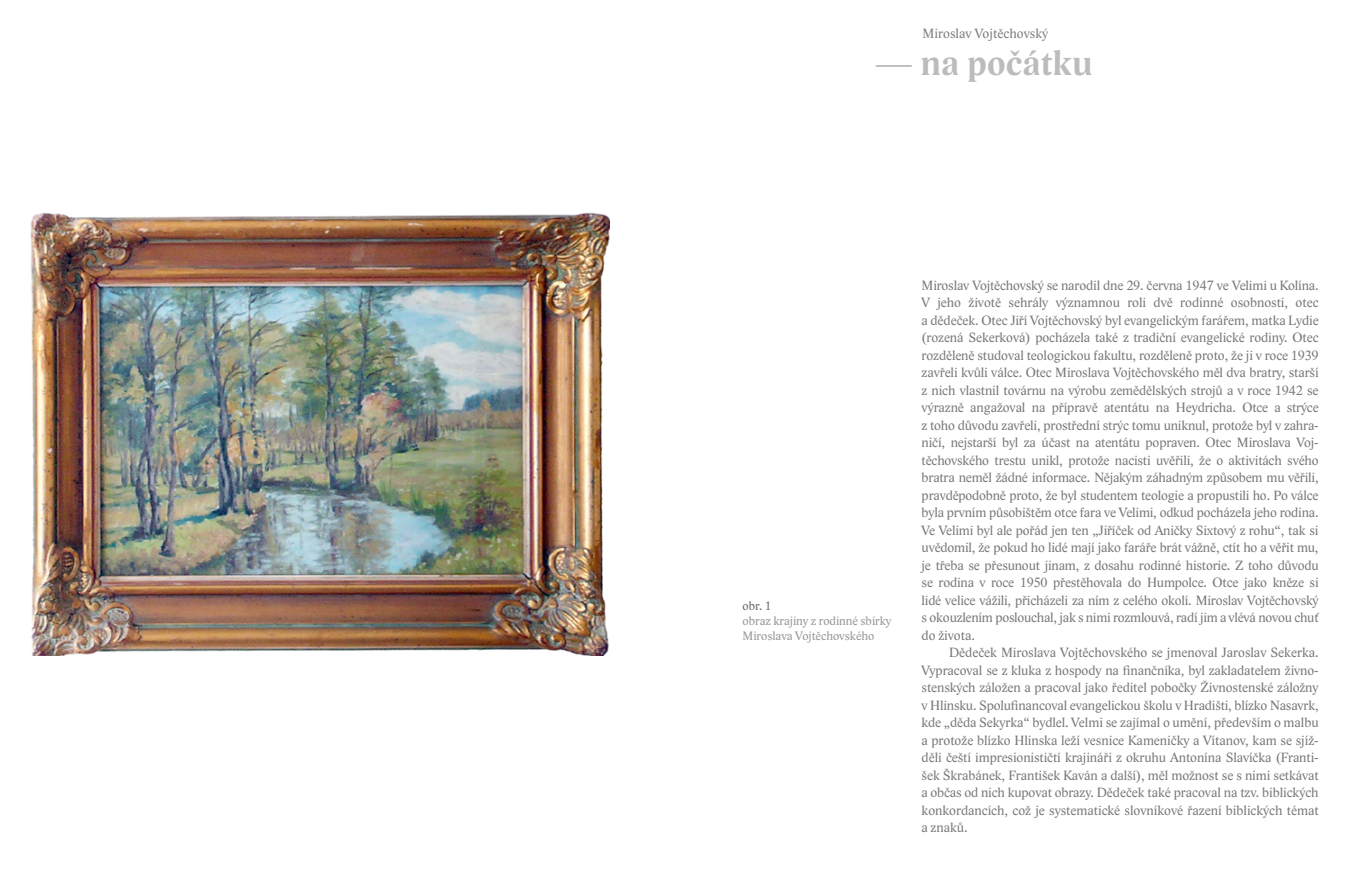
<style>
.page{position:relative;width:1347px;height:886px;background:#fff}
.page>*{position:absolute;margin:0;border:0;box-sizing:border-box;transform-origin:0 0}
.t1{font:700 36.25px "Lido STF";letter-spacing:.005em;color:#babcbe}
.t2{font:13.75px/17.5px "Lido STF";color:#77787b;text-align:justify}
.t3{font:13.75px "Lido STF";letter-spacing:.005em;color:#7b7c7f}
.t4{font:12.5px/15px "Lido STF";color:#939598}
.t5{font:12.5px "Lido STF";color:#636466}
.s1{font-weight:400}
</style>
<div class="page">
<img style="left:30px;top:212px;width:580px;height:443px">
<p class="t3" style="left:922px;top:25px;width:127px">Miroslav Vojtěchovský</p>
<h1 class="t1" style="left:875px;top:41px;width:218px"><span class="s1">—</span> na počátku</h1>
<p class="t5" style="left:742px;top:598px;width:30px">obr. 1</p>
<p class="t4" style="left:742px;top:614px;width:150px">obraz krajiny z rodinné sbírky<br>Miroslava Vojtěchovského</p>
<p class="t2" style="left:921px;top:276px;width:398px">Miroslav Vojtěchovský se narodil dne 29. června 1947 ve Velimi u Kolína.<br>V jeho životě sehrály významnou roli dvě rodinné osobnosti, otec a dědeček. Otec Jiří Vojtěchovský byl evangelickým farářem, matka Lydie (rozená Sekerková) pocházela také z tradiční evangelické rodiny. Otec rozděleně studoval teologickou fakultu, rozděleně proto, že ji v roce 1939 zavřeli kvůli válce. Otec Miroslava Vojtěchovského měl dva bratry, starší z nich vlastnil továrnu na výrobu zemědělských strojů a v roce 1942 se výrazně angažoval na přípravě atentátu na Heydricha. Otce a strýce z toho důvodu zavřeli, prostřední strýc tomu uniknul, protože byl v zahra&shy;ničí, nejstarší byl za účast na atentátu popraven. Otec Miroslava Voj&shy;těchovského trestu unikl, protože nacisti uvěřili, že o aktivitách svého bratra neměl žádné informace. Nějakým záhadným způsobem mu věřili, pravděpodobně proto, že byl studentem teologie a propustili ho. Po válce byla prvním působištěm otce fara ve Velimi, odkud pocházela jeho rodina.<br>Ve Velimi byl ale pořád jen ten „Jiříček od Aničky Sixtový z rohu“, tak si uvědomil, že pokud ho lidé mají jako faráře brát vážně, ctít ho a věřit mu, je třeba se přesunout jinam, z dosahu rodinné historie. Z toho důvodu se rodina v roce 1950 přestěhovala do Humpolce. Otce jako kněze si lidé velice vážili, přicházeli za ním z celého okolí. Miroslav Vojtěchovský s okouzlením poslouchal, jak s nimi rozmlouvá, radí jim a vlévá novou chuť do života.</p>
<p class="t2" style="left:921px;top:644px;width:398px;text-indent:28px">Dědeček Miroslava Vojtěchovského se jmenoval Jaroslav Sekerka.<br>Vypracoval se z kluka z hospody na finančníka, byl zakladatelem živno&shy;stenských záložen a pracoval jako ředitel pobočky Živnostenské záložny v Hlinsku. Spolufinancoval evangelickou školu v Hradišti, blízko Nasavrk, kde „děda Sekyrka“ bydlel. Velmi se zajímal o umění, především o malbu a protože blízko Hlinska leží vesnice Kameničky a Vítanov, kam se sjíž&shy;děli čeští impresionističtí krajináři z okruhu Antonína Slavíčka (Franti&shy;šek Škrabánek, František Kaván a další), měl možnost se s nimi setkávat a občas od nich kupovat obrazy. Dědeček také pracoval na tzv. biblických konkordancích, což je systematické slovníkové řazení biblických témat a znaků.</p>
</div>
